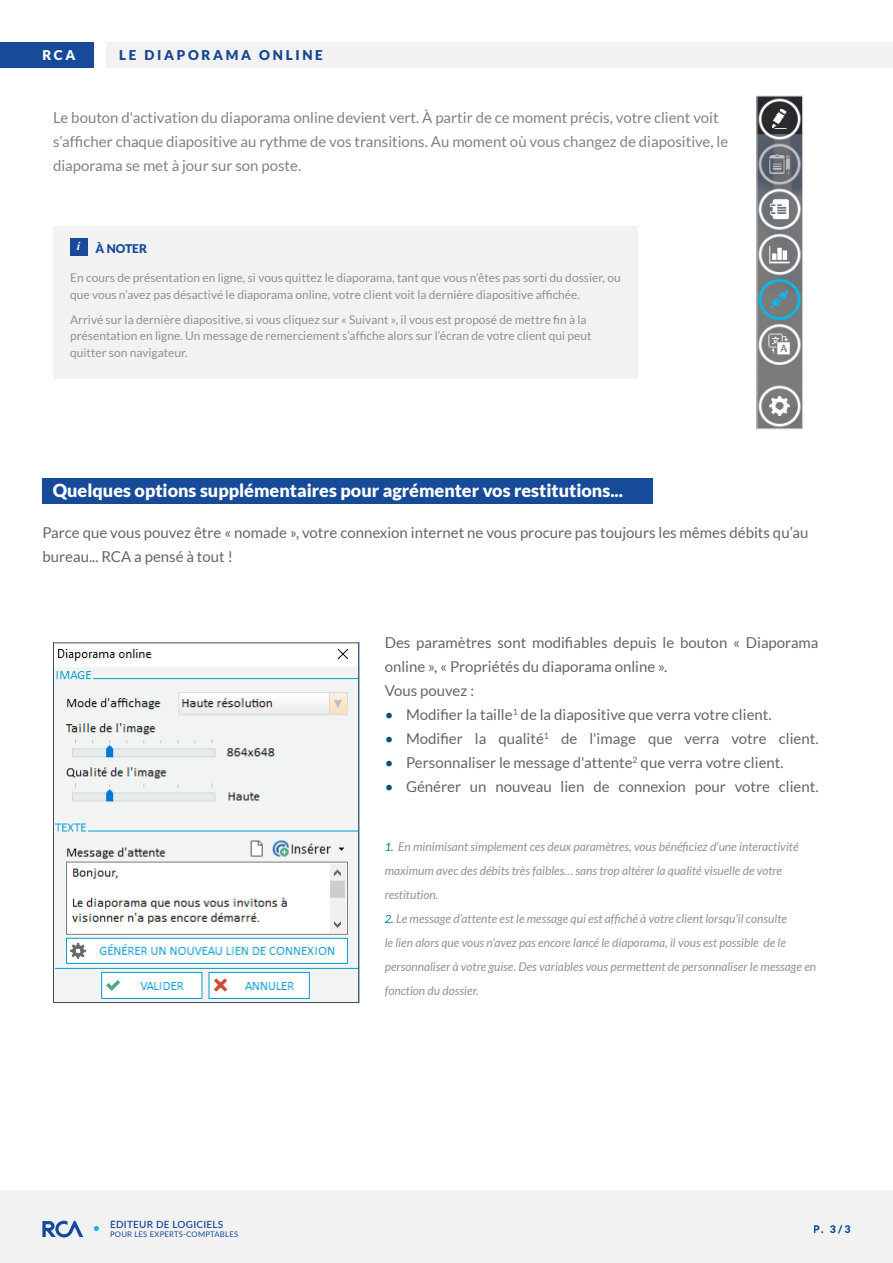
<style>
.page{position:relative;width:893px;height:1263px;background:#fff}
.page>*{position:absolute;margin:0;border:0;box-sizing:border-box;transform-origin:0 0}
.t1{font:900 18px "Lato";color:#fff}
.t2{font:15px/24px "Lato";color:#64646e}
.t3{font:15px/24px "Lato";color:#808285}
.t4{font:900 13.5px "Lato";letter-spacing:.2em;color:#174a99}
.t5{font:900 13.5px "Lato";color:#fff}
.t6{font:italic 12px/24px "Lato";color:#919198}
.t7{font:12px/16.5px "Lato";color:#919198}
.t8{font:900 12px "Lato";color:#174a99}
.t9{font:italic 700 12px "Times New Roman";color:#fff}
.t10{font:900 10.5px "Lato";color:#174a99}
.t11{font:600 9.9px "Lato";letter-spacing:.025em;color:#174a9a}
.t12{font:7.8px "Lato";letter-spacing:.025em;color:#174a9a}
.s1{color:#005274}
.s2{font-size:11.25px;color:#0075a1}
</style>
<div class="page">
<div style="left:0;top:1191px;width:893px;height:72px;background:#f2f2f2"></div>
<div style="left:106px;top:43px;width:787px;height:25px;background:#f2f2f2"></div>
<div style="left:0;top:43px;width:94px;height:25px;background:#174a99"></div>
<svg style="left:43px;top:1220px;width:40px;height:17px"></svg>
<svg style="left:94px;top:1226px;width:5px;height:5px"></svg>
<img style="left:55px;top:649px;width:302px;height:352px">
<div style="left:53px;top:642px;width:306px;height:361px;border:1px solid #4b4c4d"></div>
<img style="left:758px;top:98px;width:43px;height:329px">
<div style="left:756px;top:96px;width:47px;height:333px;border:1px solid #d1d2d4"></div>
<div style="left:53px;top:226px;width:585px;height:152px;background:#f2f2f2"></div>
<div style="left:70px;top:239px;width:17px;height:17px;background:#174a99"></div>
<div style="left:43px;top:478px;width:610px;height:26px;background:#174a99"></div>
<p class="t5" style="left:43px;top:47px;width:34px">RCA</p>
<p class="t4" style="left:119px;top:47px;width:205px">LE DIAPORAMA ONLINE</p>
<p class="t3" style="left:53px;top:105px;width:677px">Le bouton d'activation du diaporama online devient vert. À partir de ce moment précis, votre client voit s’afficher chaque diapositive au rythme de vos transitions. Au moment où vous changez de diapositive, le diaporama se met à jour sur son poste.</p>
<p class="t8" style="left:96px;top:241px;width:53px">À NOTER</p>
<p class="t7" style="left:70px;top:270px;width:552px">En cours de présentation en ligne, si vous quittez le diaporama, tant que vous n’êtes pas sorti du dossier, ou que vous n’avez pas désactivé le diaporama online, votre client voit la dernière diapositive affichée.</p>
<p class="t7" style="left:70px;top:311px;width:523px">Arrivé sur la dernière diapositive, si vous cliquez sur « Suivant », il vous est proposé de mettre fin à la présentation en ligne. Un message de remerciement s’affiche alors sur l’écran de votre client qui peut quitter son navigateur.</p>
<p class="t9" style="left:77px;top:238px;width:5px">i</p>
<p class="t1" style="left:53px;top:480px;width:572px">Quelques options supplémentaires pour agrémenter vos restitutions...</p>
<p class="t2" style="left:43px;top:521px;width:767px">Parce que vous pouvez être « nomade », votre connexion internet ne vous procure pas toujours les mêmes débits qu’au bureau... RCA a pensé à tout !</p>
<p class="t2" style="left:385px;top:630px;width:435px">Des paramètres sont modifiables depuis le bouton « Diaporama online », « Propriétés du diaporama online ».</p>
<p class="t2" style="left:385px;top:678px;width:91px">Vous pouvez :</p>
<p class="t2" style="left:385px;top:702px;width:388px"><span class="s1">•</span> Modifier la taille<sup>1</sup> de la diapositive que verra votre client.</p>
<p class="t2" style="left:385px;top:726px;width:435px"><span class="s1">•</span> Modifier la qualité<sup>1</sup> de l'image que verra votre client.</p>
<p class="t2" style="left:385px;top:750px;width:400px"><span class="s1">•</span> Personnaliser le message d'attente<sup>2</sup> que verra votre client.</p>
<p class="t2" style="left:385px;top:774px;width:435px"><span class="s1">•</span> Générer un nouveau lien de connexion pour votre client.</p>
<p class="t11" style="left:110px;top:1217px;width:115px">ÉDITEUR DE LOGICIELS</p>
<p class="t12" style="left:110px;top:1229px;width:130px">POUR LES EXPERTS-COMPTABLES</p>
<p class="t6" style="left:385px;top:835px;width:415px"><span class="s2">1.</span> En minimisant simplement ces deux paramètres, vous bénéficiez d’une interactivité maximum avec des débits très faibles… sans trop altérer la qualité visuelle de votre restitution.</p>
<p class="t6" style="left:385px;top:907px;width:404px"><span class="s2">2.</span> Le message d’attente est le message qui est affiché à votre client lorsqu’il consulte</p>
<p class="t6" style="left:385px;top:931px;width:433px">le lien alors que vous n’avez pas encore lancé le diaporama, il vous est possible de le personnaliser à votre guise. Des variables vous permettent de personnaliser le message en fonction du dossier.</p>
<p class="t10" style="left:814px;top:1223px;width:38px">P. 3/3</p>
</div>
